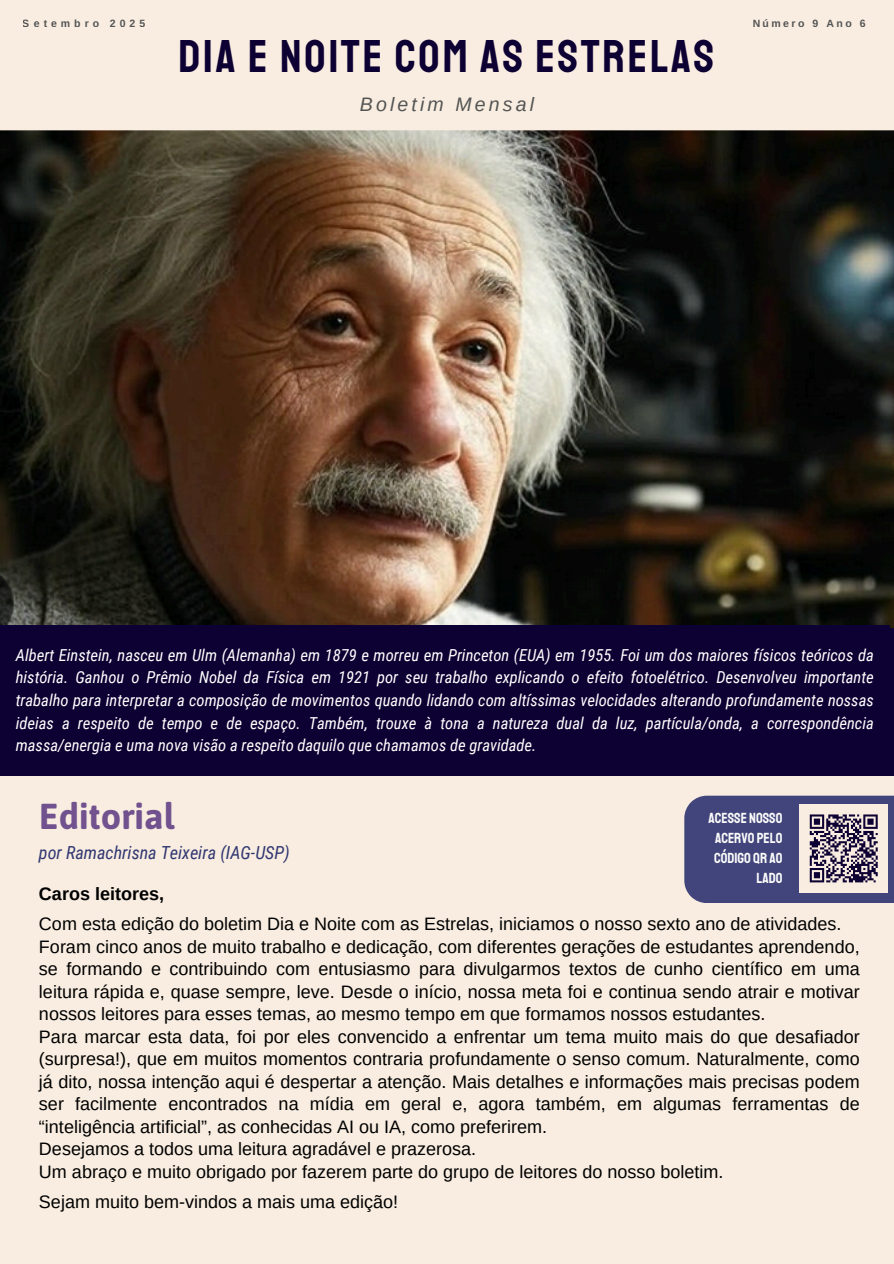
<style>
.page{position:relative;width:894px;height:1264px;background:#fff}
.page>*{position:absolute;margin:0;border:0;box-sizing:border-box;transform-origin:0 0}
.t1{font:46.5px "Staatliches";letter-spacing:.06em;color:#0d0033}
.t2{font:700 36px "Asap";color:#71528f}
.t3{font:italic 19.5px "Arimo";letter-spacing:.16em;color:#545454}
.t4{font:18px/22.5px "Arimo";color:#000}
.t5{font:italic 18px "Roboto Condensed";color:#313772}
.t6{font:700 18px "Arimo";color:#000}
.t7{font:italic 16.5px/22.5px "Roboto Condensed";color:#fff;text-align:justify}
.t8{font:14.85px/20.2px "Staatliches";color:#fbfbfb;text-align:right}
.t9{font:700 10.5px "Arimo";letter-spacing:.375em;color:#545454}
.t10{font:700 10.5px "Arimo";letter-spacing:.24em;color:#545454}
</style>
<div class="page">
<div style="left:0;top:0;width:893px;height:1263px;background:#f8ede0"></div>
<div style="left:684px;top:795px;width:209px;height:108px;background:#41457b"></div>
<img style="left:0;top:130px;width:893px;height:497px">
<div style="left:0;top:625px;width:889px;height:150px;background:#0d0033"></div>
<div style="left:799px;top:804px;width:88px;height:88px;background:#f8ede0"></div>
<svg style="left:809px;top:814px;width:69px;height:69px"></svg>
<p class="t9" style="left:23px;top:17px;width:124px">Setembro 2025</p>
<p class="t10" style="left:752px;top:17px;width:115px">Número 9 Ano 6</p>
<h1 class="t1" style="left:178px;top:28px;width:537px">DIA E NOITE COM AS ESTRELAS</h1>
<p class="t3" style="left:360px;top:93px;width:175px">Boletim Mensal</p>
<p class="t7" style="left:16px;top:644px;width:859px">Albert Einstein, nasceu em Ulm (Alemanha) em 1879 e morreu em Princeton (EUA) em 1955. Foi um dos maiores físicos teóricos da história. Ganhou o Prêmio Nobel da Física em 1921 por seu trabalho explicando o efeito fotoelétrico. Desenvolveu importante trabalho para interpretar a composição de movimentos quando lidando com altíssimas velocidades alterando profundamente nossas ideias a respeito de tempo e de espaço. Também, trouxe à tona a natureza dual da luz, partícula/onda, a correspondência massa/energia e uma nova visão a respeito daquilo que chamamos de gravidade.</p>
<h2 class="t2" style="left:39px;top:795px;width:137px">Editorial</h2>
<p class="t5" style="left:39px;top:842px;width:252px">por Ramachrisna Teixeira (IAG-USP)</p>
<p class="t6" style="left:39px;top:883px;width:126px">Caros leitores,</p>
<p class="t8" style="left:708px;top:807px;width:75px">ACESSE NOSSO<br>ACERVO PELO<br>CÓDIGO QR AO<br>LADO</p>
<p class="t4" style="left:39px;top:912px;width:822px">Com esta edição do boletim Dia e Noite com as Estrelas, iniciamos o nosso sexto ano de atividades.<br>Foram cinco anos de muito trabalho e dedicação, com diferentes gerações de estudantes aprendendo, se formando e contribuindo com entusiasmo para divulgarmos textos de cunho científico em uma leitura rápida e, quase sempre, leve. Desde o início, nossa meta foi e continua sendo atrair e motivar nossos leitores para esses temas, ao mesmo tempo em que formamos nossos estudantes.<br>Para marcar esta data, foi por eles convencido a enfrentar um tema muito mais do que desafiador (surpresa!), que em muitos momentos contraria profundamente o senso comum. Naturalmente, como já dito, nossa intenção aqui é despertar a atenção. Mais detalhes e informações mais precisas podem ser facilmente encontrados na mídia em geral e, agora também, em algumas ferramentas de “inteligência artificial”, as conhecidas AI ou IA, como preferirem.<br>Desejamos a todos uma leitura agradável e prazerosa.<br>Um abraço e muito obrigado por fazerem parte do grupo de leitores do nosso boletim.</p>
<p class="t4" style="left:39px;top:1190px;width:360px">Sejam muito bem-vindos a mais uma edição!</p>
</div>
